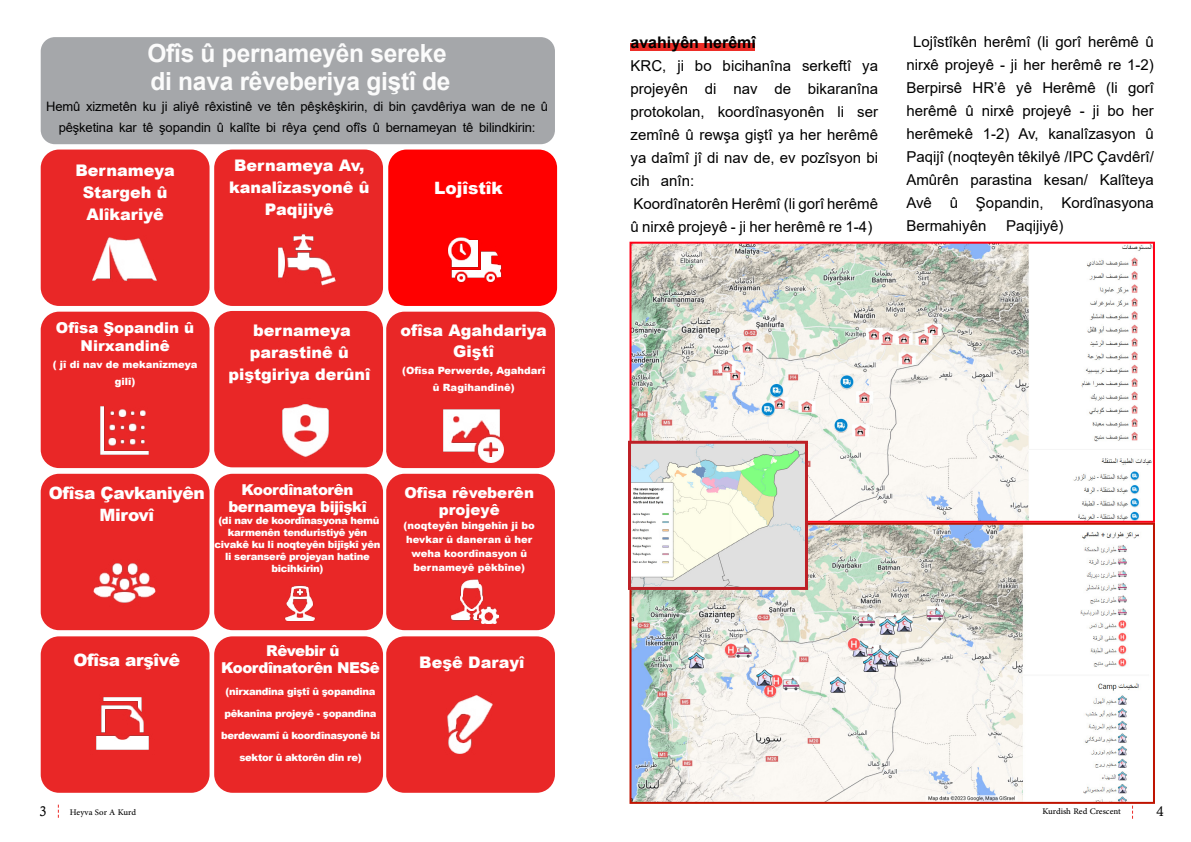
<style>
.page{position:relative;width:1191px;height:842px;background:#fff}
.page>*{position:absolute;margin:0;border:0;box-sizing:border-box;transform-origin:0 0}
.t1{font:700 25px/28px "Arial";letter-spacing:-.01em;color:#fbfbfb}
.t2{font:900 17px/22px "Arial";letter-spacing:-.02em;color:#fff;text-align:center}
.t3{font:900 17px "Arial";color:#fff}
.t4{font:900 16px/22px "Arial";color:#fff;text-align:center}
.t5{font:700 16px "Arial";color:#000}
.t6{font:15px/23px "Arial";color:#000}
.t7{font:900 15px/17px "Arial";letter-spacing:-.03em;color:#fff;text-align:center}
.t8{font:900 15px/17px "Arial";color:#fff;text-align:center}
.t9{font:14px "Calisto";color:#000}
.t10{font:13px/21px "Arial";letter-spacing:-.01em;color:#000;text-align:center}
.t11{font:12px "Adobe Arabic";color:#000}
.t12{font:900 10px/12px "Arial";letter-spacing:-.03em;color:#fff;text-align:center}
.t13{font:900 10px/14px "Arial";color:#fff;text-align:center}
</style>
<div class="page">
<svg style="left:630px;top:43px;width:124px;height:8px"></svg>
<div style="left:41px;top:37px;width:514px;height:107px;background:#a5a7aa;border-radius:14px"></div>
<div style="left:387px;top:148px;width:171px;height:159px;background:#f00;border-radius:20px"></div>
<div style="left:385px;top:146px;width:175px;height:163px;border:3px solid #fff;border-radius:20px"></div>
<div style="left:384px;top:310px;width:172px;height:160px;background:#e92727;border-radius:20px"></div>
<div style="left:383px;top:309px;width:175px;height:162px;border:3px solid #fff;border-radius:20px"></div>
<div style="left:384px;top:472px;width:172px;height:160px;background:#e92727;border-radius:20px"></div>
<div style="left:383px;top:471px;width:175px;height:162px;border:3px solid #fff;border-radius:20px"></div>
<div style="left:384px;top:635px;width:172px;height:159px;background:#e92727;border-radius:20px"></div>
<div style="left:383px;top:633px;width:175px;height:163px;border:3px solid #fff;border-radius:20px"></div>
<div style="left:213px;top:148px;width:171px;height:159px;background:#e92727;border-radius:20px"></div>
<div style="left:211px;top:146px;width:175px;height:163px;border:3px solid #fff;border-radius:20px"></div>
<div style="left:213px;top:309px;width:171px;height:160px;background:#e92727;border-radius:20px"></div>
<div style="left:211px;top:308px;width:175px;height:162px;border:3px solid #fff;border-radius:20px"></div>
<div style="left:213px;top:472px;width:171px;height:160px;background:#e92727;border-radius:20px"></div>
<div style="left:211px;top:471px;width:175px;height:162px;border:3px solid #fff;border-radius:20px"></div>
<div style="left:213px;top:635px;width:171px;height:159px;background:#e92727;border-radius:20px"></div>
<div style="left:211px;top:633px;width:175px;height:163px;border:3px solid #fff;border-radius:20px"></div>
<div style="left:39px;top:148px;width:172px;height:159px;background:#e92727;border-radius:20px"></div>
<div style="left:38px;top:146px;width:175px;height:163px;border:3px solid #fff;border-radius:20px"></div>
<div style="left:39px;top:310px;width:172px;height:160px;background:#e92727;border-radius:20px"></div>
<div style="left:38px;top:309px;width:175px;height:162px;border:3px solid #fff;border-radius:20px"></div>
<div style="left:39px;top:472px;width:172px;height:160px;background:#e92727;border-radius:20px"></div>
<div style="left:38px;top:471px;width:175px;height:162px;border:3px solid #fff;border-radius:20px"></div>
<div style="left:39px;top:635px;width:172px;height:159px;background:#e92727;border-radius:20px"></div>
<div style="left:38px;top:633px;width:175px;height:163px;border:3px solid #fff;border-radius:20px"></div>
<img style="left:448px;top:237px;width:54px;height:46px">
<img style="left:278px;top:234px;width:58px;height:52px">
<img style="left:92px;top:237px;width:64px;height:44px">
<img style="left:443px;top:409px;width:60px;height:54px">
<img style="left:282px;top:404px;width:47px;height:53px">
<img style="left:100px;top:406px;width:49px;height:49px">
<img style="left:450px;top:579px;width:48px;height:45px">
<img style="left:284px;top:585px;width:32px;height:37px">
<img style="left:93px;top:563px;width:63px;height:40px">
<img style="left:447px;top:695px;width:46px;height:59px">
<img style="left:96px;top:697px;width:53px;height:53px">
<img style="left:632px;top:245px;width:520px;height:275px">
<div style="left:629px;top:242px;width:526px;height:281px;border:2px solid #ff0017"></div>
<img style="left:632px;top:526px;width:507px;height:275px">
<div style="left:629px;top:523px;width:526px;height:281px;border:2px solid #bf1300"></div>
<img style="left:632px;top:445px;width:172px;height:141px">
<div style="left:628px;top:441px;width:180px;height:149px;border:3px solid #be2026"></div>
<h1 class="t1" style="left:147px;top:40px;width:305px">Ofîs û pernameyên sereke di nava rêveberiya giştî de</h1>
<p class="t10" style="left:46px;top:96px;width:503px">Hemû xizmetên ku ji aliyê rêxistinê ve tên pêşkêşkirin, di bin çavdêriya wan de ne û pêşketina kar tê şopandin û kalîte bi rêya çend ofîs û bernameyan tê bilindkirin:</p>
<p class="t4" style="left:75px;top:159px;width:101px">Bernameya<br>Stargeh û<br>Alîkariyê</p>
<p class="t4" style="left:229px;top:154px;width:142px">Bernameya Av, kanalîzasyonê û<br>Paqijiyê</p>
<p class="t3" style="left:434px;top:176px;width:70px">Lojîstîk</p>
<p class="t8" style="left:56px;top:318px;width:140px;line-height:18px">Ofîsa Şopandin û<br>Nirxandinê</p>
<p class="t13" style="left:53px;top:355px;width:146px;line-height:17px">( jî di nav de mekanîzmeya gilî(</p>
<p class="t4" style="left:228px;top:319px;width:143px">bernameya parastinê û piştgiriya derûnî</p>
<p class="t4" style="left:400px;top:319px;width:148px;line-height:21px">ofîsa Agahdariya<br>Giştî</p>
<p class="t13" style="left:402px;top:361px;width:145px;line-height:17px">(Ofîsa Perwerde, Agahdarî û Ragihandinê(</p>
<p class="t2" style="left:49px;top:481px;width:158px">Ofîsa Çavkaniyên<br>Mirovî</p>
<p class="t7" style="left:228px;top:481px;width:140px">Koordînatorên bernameya bijîşkî</p>
<p class="t12" style="left:214px;top:514px;width:167px">(di nav de koordînasyona hemû karmenên tenduristiyê yên civakê ku li noqteyên bijîşkî yên li seranserê projeyan hatine bicihkirin(</p>
<p class="t8" style="left:404px;top:483px;width:131px">Ofîsa rêveberên projeyê</p>
<p class="t13" style="left:404px;top:518px;width:133px">(noqteyên bingehîn ji bo hevkar û daneran û her weha koordînasyon û bernameyê pêkbîne(</p>
<p class="t2" style="left:73px;top:648px;width:108px">Ofîsa arşîvê</p>
<p class="t9" style="left:40px;top:803px;width:9px">3</p>
<p class="t11" style="left:70px;top:804px;width:68px">Heyva Sor A Kurd</p>
<p class="t7" style="left:221px;top:642px;width:160px">Rêvebir û<br>Koordînatorên NESê</p>
<p class="t12" style="left:225px;top:685px;width:151px">(nirxandina giştî û şopandina</p>
<p class="t12" style="left:224px;top:707px;width:154px">pêkanîna projeyê - şopandina</p>
<p class="t12" style="left:221px;top:729px;width:161px">berdewamî û koordînasyonê bi</p>
<p class="t12" style="left:239px;top:751px;width:124px">sektor û aktorên din re(</p>
<p class="t4" style="left:419px;top:650px;width:107px">Beşê Darayî</p>
<p class="t5" style="left:630px;top:31px;width:127px">avahiyên herêmî</p>
<p class="t6" style="left:630px;top:54px;width:37px">KRC,</p>
<p class="t6" style="left:677px;top:54px;width:8px">ji</p>
<p class="t6" style="left:695px;top:54px;width:18px">bo</p>
<p class="t6" style="left:722px;top:54px;width:70px">bicihanîna</p>
<p class="t6" style="left:802px;top:54px;width:51px">serkeftî</p>
<p class="t6" style="left:862px;top:54px;width:17px">ya</p>
<p class="t6" style="left:630px;top:77px;width:59px">projeyên</p>
<p class="t6" style="left:705px;top:77px;width:13px">di</p>
<p class="t6" style="left:733px;top:77px;width:26px">nav</p>
<p class="t6" style="left:774px;top:77px;width:18px">de</p>
<p class="t6" style="left:808px;top:77px;width:72px">bikaranîna</p>
<p class="t6" style="left:717px;top:100px;width:108px">koordînasyonên</p>
<p class="t6" style="left:630px;top:100px;width:76px">protokolan,</p>
<p class="t6" style="left:630px;top:123px;width:249px">zemînê û rewşa giştî ya her herêmê</p>
<p class="t6" style="left:630px;top:146px;width:249px">ya daîmî jî di nav de, ev pozîsyon bi</p>
<p class="t6" style="left:661px;top:169px;width:35px">anîn:</p>
<p class="t6" style="left:837px;top:100px;width:8px">li</p>
<p class="t6" style="left:857px;top:100px;width:22px">ser</p>
<p class="t6" style="left:630px;top:169px;width:249px">cih<br>Koordînatorên Herêmî (li gorî herêmê û nirxê projeyê ji- her herêmê re 1-4(</p>
<p class="t6" style="left:906px;top:30px;width:249px;text-align:right">Lojîstîkên herêmî (li gorî herêmê û nirxê projeyê - ji her herêmê re 1-2( gorî</p>
<p class="t6" style="left:1106px;top:76px;width:13px">(li</p>
<p class="t6" style="left:972px;top:76px;width:35px">HR ê’</p>
<p class="t6" style="left:906px;top:76px;width:57px">Berpirsê</p>
<p class="t6" style="left:1016px;top:76px;width:17px">yê</p>
<p class="t6" style="left:1042px;top:76px;width:55px">Herêmê</p>
<p class="t6" style="left:906px;top:99px;width:52px">herêmê</p>
<p class="t6" style="left:965px;top:99px;width:10px">û</p>
<p class="t6" style="left:981px;top:99px;width:34px">nirxê</p>
<p class="t6" style="left:1022px;top:99px;width:51px">projeyê</p>
<p class="t6" style="left:1092px;top:99px;width:8px">ji</p>
<p class="t6" style="left:1079px;top:99px;width:6px">-</p>
<p class="t6" style="left:1107px;top:99px;width:18px">bo</p>
<p class="t6" style="left:1132px;top:99px;width:23px">her</p>
<p class="t6" style="left:982px;top:122px;width:28px">1-2)</p>
<p class="t6" style="left:906px;top:122px;width:68px">herêmekê</p>
<p class="t6" style="left:906px;top:145px;width:249px">Paqijî (noqteyên têkilyê /IPC Çavdêrî/</p>
<p class="t6" style="left:1099px;top:168px;width:56px">Kalîteya</p>
<p class="t6" style="left:1048px;top:122px;width:89px">kanalîzasyon</p>
<p class="t6" style="left:1145px;top:122px;width:10px">û</p>
<p class="t6" style="left:1018px;top:122px;width:22px">Av,</p>
<p class="t6" style="left:1044px;top:168px;width:46px">kesan/</p>
<p class="t6" style="left:906px;top:168px;width:54px">Amûrên</p>
<p class="t6" style="left:970px;top:168px;width:63px">parastina</p>
<p class="t6" style="left:906px;top:191px;width:27px">Avê</p>
<p class="t6" style="left:949px;top:191px;width:10px">û</p>
<p class="t6" style="left:976px;top:191px;width:69px">Şopandin,</p>
<p class="t6" style="left:1061px;top:191px;width:94px">Kordînasyona</p>
<p class="t6" style="left:906px;top:214px;width:82px">Bermahiyên</p>
<p class="t6" style="left:1006px;top:214px;width:59px">Paqijiyê(</p>
<p class="t11" style="left:1042px;top:803px;width:80px">Kurdish Red Crescent</p>
<p class="t9" style="left:1156px;top:803px;width:9px">4</p>
</div>
